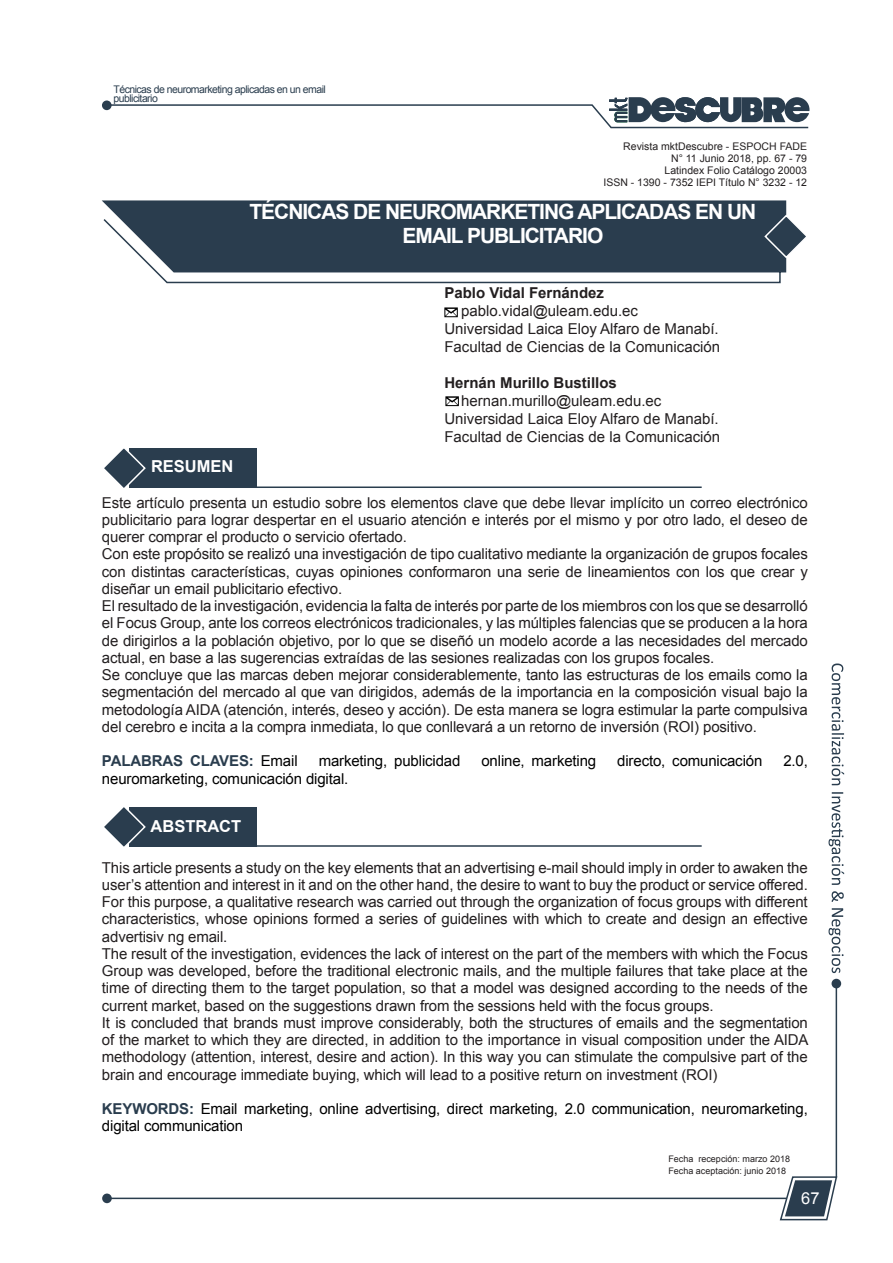
<style>
.page{position:relative;width:893px;height:1263px;background:#fff}
.page>*{position:absolute;margin:0;border:0;box-sizing:border-box;transform-origin:0 0}
.t1{font:700 21px/24px "Arial";letter-spacing:-.05em;color:#fff;text-align:center}
.t2{font:700 16.5px "Arial";color:#fff}
.t3{font:16.5px "Arial";color:#fff}
.t4{font:15px/17.2px "Arial";letter-spacing:-.01em;color:#231f20;text-align:justify}
.t5{font:15px/17.2px "Arial";letter-spacing:-.01em;color:#000}
.t6{font:15px "Arial";letter-spacing:-.01em;color:#000001}
.t7{font:700 15px "Arial";color:#231f20}
.t8{font:700 15px "Arial";letter-spacing:-.01em;color:#2a3d4e}
.t9{font:10.5px "Arial";color:#231f20}
.t10{font:10.5px/9px "Arial";letter-spacing:-.05em;color:#2a3d4e}
.t11{font:9px "Arial";color:#231f20}
.s1{font-weight:400;color:#000001}
.s2{font-weight:700;color:#2a3d4e}
</style>
<div class="page">
<hr style="left:105px;top:1197px;width:682px;height:2px;background:#2a3d4e">
<hr style="left:836px;top:983px;width:1px;height:195px;background:#2a3d4e">
<svg style="left:779px;top:1175px;width:59px;height:46px"></svg>
<div style="left:102px;top:1193px;width:10px;height:10px;background:#2a3d4e;border-radius:50%"></div>
<div style="left:831px;top:979px;width:10px;height:9px;background:#2a3d4e;border-radius:50%"></div>
<svg style="left:828px;top:663px;width:16px;height:310px"></svg>
<svg style="left:106px;top:97px;width:704px;height:32px"></svg>
<div style="left:102px;top:100px;width:10px;height:10px;background:#2a3d4e;border-radius:50%"></div>
<hr style="left:225px;top:486px;width:477px;height:2px;background:#2a3d4e">
<div style="left:130px;top:449px;width:127px;height:39px;background:#2a3d4e"></div>
<svg style="left:104px;top:448px;width:43px;height:40px"></svg>
<hr style="left:225px;top:845px;width:477px;height:2px;background:#2a3d4e">
<div style="left:130px;top:807px;width:127px;height:39px;background:#2a3d4e"></div>
<svg style="left:104px;top:807px;width:43px;height:40px"></svg>
<svg style="left:102px;top:200px;width:684px;height:72px;background:#374858"></svg>
<svg style="left:102px;top:208px;width:679px;height:76px"></svg>
<svg style="left:763px;top:213px;width:43px;height:46px"></svg>
<svg style="left:444px;top:307px;width:14px;height:10px"></svg>
<svg style="left:445px;top:396px;width:14px;height:10px"></svg>
<p class="t10" style="left:114px;top:85px;width:214px">Técnicas de neuromarketing aplicadas en un email publicitario</p>
<p class="t9" style="left:623px;top:140px;width:185px">Revista mktDescubre - ESPOCH FADE</p>
<p class="t9" style="left:671px;top:152px;width:137px">N° 11 Junio 2018, pp. 67 - 79</p>
<p class="t9" style="left:665px;top:164px;width:144px">Latindex Folio Catálogo 20003</p>
<p class="t9" style="left:603px;top:176px;width:205px">ISSN - 1390 - 7352 IEPI Título N° 3232 - 12</p>
<p class="t1" style="left:249px;top:200px;width:508px">TÉCNICAS DE NEUROMARKETING APLICADAS EN UN<br>EMAIL PUBLICITARIO</p>
<p class="t2" style="left:151px;top:455px;width:84px">RESUMEN</p>
<p class="t7" style="left:444px;top:283px;width:161px">Pablo Vidal Fernández</p>
<p class="t4" style="left:461px;top:303px;width:178px">pablo.vidal@uleam.edu.ec</p>
<p class="t4" style="left:444px;top:321px;width:276px">Universidad Laica Eloy Alfaro de Manabí.</p>
<p class="t4" style="left:444px;top:339px;width:277px">Facultad de Ciencias de la Comunicación</p>
<p class="t7" style="left:444px;top:373px;width:174px">Hernán Murillo Bustillos</p>
<p class="t4" style="left:461px;top:393px;width:202px">hernan.murillo@uleam.edu.ec</p>
<p class="t4" style="left:444px;top:411px;width:276px">Universidad Laica Eloy Alfaro de Manabí.</p>
<p class="t4" style="left:444px;top:429px;width:277px">Facultad de Ciencias de la Comunicación</p>
<p class="t4" style="left:102px;top:494px;width:707px">Este artículo presenta un estudio sobre los elementos clave que debe llevar implícito un correo electrónico publicitario para lograr despertar en el usuario atención e interés por el mismo y por otro lado, el deseo de querer comprar el producto o servicio ofertado.</p>
<p class="t4" style="left:102px;top:546px;width:707px">Con este propósito se realizó una investigación de tipo cualitativo mediante la organización de grupos focales con distintas características, cuyas opiniones conformaron una serie de lineamientos con los que crear y diseñar un email publicitario efectivo.</p>
<p class="t4" style="left:102px;top:597px;width:707px">El resultado de la investigación, evidencia la falta de interés por parte de los miembros con los que se desarrolló el Focus Group, ante los correos electrónicos tradicionales, y las múltiples falencias que se producen a la hora de dirigirlos a la población objetivo, por lo que se diseñó un modelo acorde a las necesidades del mercado actual, en base a las sugerencias extraídas de las sesiones realizadas con los grupos focales.</p>
<p class="t4" style="left:102px;top:666px;width:707px">Se concluye que las marcas deben mejorar considerablemente, tanto las estructuras de los emails como la segmentación del mercado al que van dirigidos, además de la importancia en la composición visual bajo la metodología AIDA (atención, interés, deseo y acción). De esta manera se logra estimular la parte compulsiva del cerebro e incita a la compra inmediata, lo que conllevará a un retorno de inversión (ROI) positivo.</p>
<p class="t8" style="left:102px;top:751px;width:197px">PALABRAS CLAVES: <span class="s1">Email</span></p>
<p class="t6" style="left:319px;top:751px;width:143px">marketing, publicidad</p>
<p class="t6" style="left:481px;top:751px;width:116px">online, marketing</p>
<p class="t6" style="left:617px;top:751px;width:147px">directo, comunicación</p>
<p class="t6" style="left:783px;top:751px;width:26px">2.0,</p>
<p class="t6" style="left:102px;top:768px;width:248px">neuromarketing, comunicación digital.</p>
<p class="t2" style="left:151px;top:815px;width:92px">ABSTRACT</p>
<p class="t4" style="left:102px;top:859px;width:707px">This article presents a study on the key elements that an advertising e-mail should imply in order to awaken the user’s attention and interest in it and on the other hand, the desire to want to buy the product or service offered.</p>
<p class="t4" style="left:102px;top:893px;width:707px">For this purpose, a qualitative research was carried out through the organization of focus groups with different characteristics, whose opinions formed a series of guidelines with which to create and design an effective advertisiv ng email.</p>
<p class="t4" style="left:102px;top:945px;width:707px">The result of the investigation, evidences the lack of interest on the part of the members with which the Focus Group was developed, before the traditional electronic mails, and the multiple failures that take place at the time of directing them to the target population, so that a model was designed according to the needs of the current market, based on the suggestions drawn from the sessions held with the focus groups.</p>
<p class="t4" style="left:102px;top:1014px;width:708px">It is concluded that brands must improve considerably, both the structures of emails and the segmentation of the market to which they are directed, in addition to the importance in visual composition under the AIDA methodology (attention, interest, desire and action). In this way you can stimulate the compulsive part of the brain and encourage immediate buying, which will lead to a positive return on investment (ROI)</p>
<p class="t5" style="left:102px;top:1100px;width:707px"><span class="s2">KEYWORDS:</span> Email marketing, online advertising, direct marketing, 2.0 communication, neuromarketing, digital communication</p>
<p class="t11" style="left:668px;top:1152px;width:123px">Fecha recepción: marzo 2018</p>
<p class="t11" style="left:668px;top:1164px;width:119px">Fecha aceptación: junio 2018</p>
<p class="t3" style="left:801px;top:1187px;width:20px">67</p>
</div>
